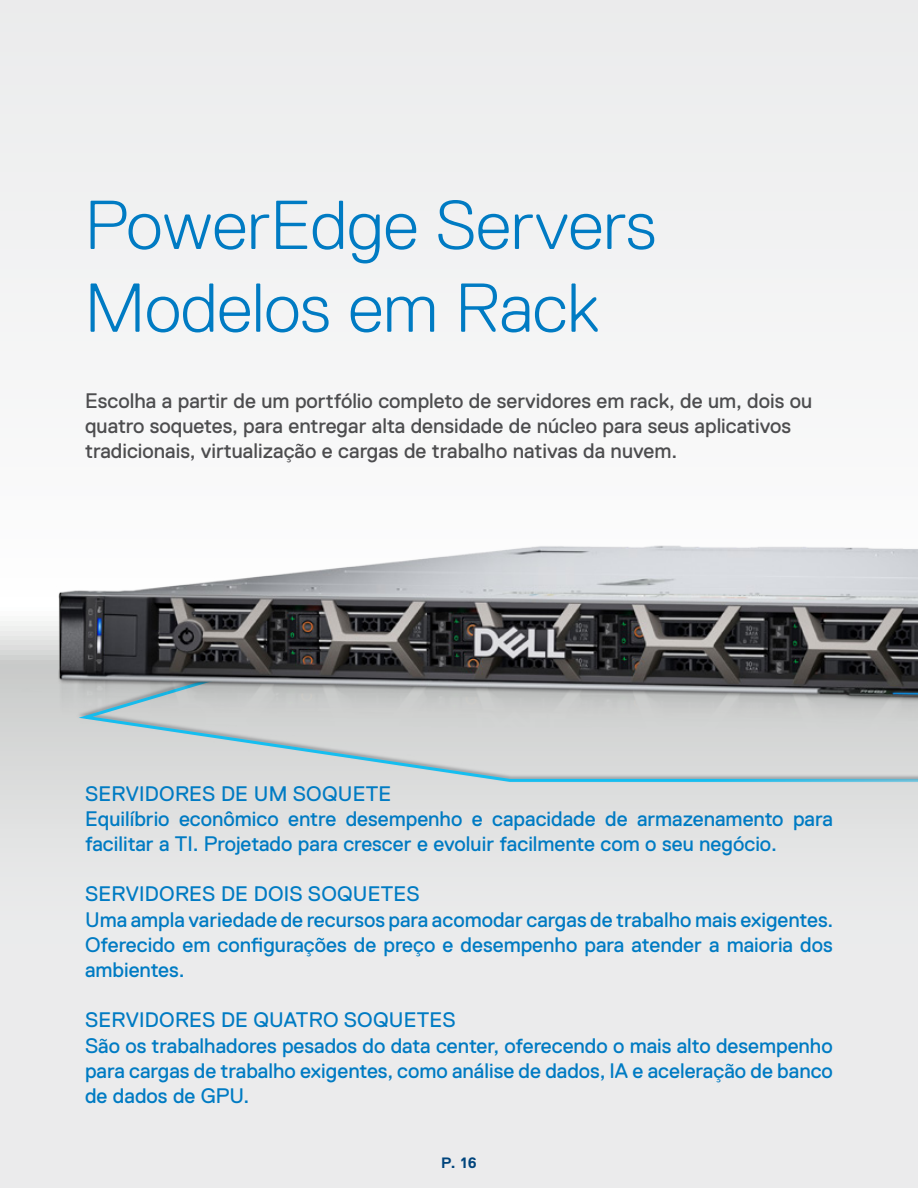
<style>
.page{position:relative;width:918px;height:1188px;background:#ebecec}
.page>*{position:absolute;margin:0;border:0;box-sizing:border-box;transform-origin:0 0}
.t1{font:300 69px/82.8px "Replica Pro";color:#007bc3}
.t2{font:21px/25.2px "Replica Pro";color:#007bc3}
.t3{font:21px/25.2px "Replica Pro";color:#4d4d4f}
.t4{font:700 15px "Replica Pro";color:#00447c}
</style>
<div class="page">
<img style="left:0;top:399px;width:918px;height:430px">
<h1 class="t1" style="left:85px;top:184px;width:573px">PowerEdge Servers<br>Modelos em Rack</h1>
<h1 class="t1" style="left:85px;top:267px;width:371px">Lorem Ipsum</h1>
<p class="t3" style="left:85px;top:388px;width:729px">Escolha a partir de um portfólio completo de servidores em rack, de um, dois ou quatro soquetes, para entregar alta densidade de núcleo para seus aplicativos tradicionais, virtualização e cargas de trabalho nativas da nuvem.</p>
<p class="t2" style="left:85px;top:781px;width:749px;text-indent:136px">deumsoquete<br>Equilíbrio econômico entre desempenho e capacidade de armazenamento para facilitar a TI. Projetado para crescer e evoluir facilmente com o seu negócio.</p>
<p class="t2" style="left:85px;top:882px;width:28px">Servidores</p>
<p class="t2" style="left:221px;top:882px;width:46px">de dois</p>
<p class="t2" style="left:85px;top:781px;width:28px">Servidores</p>
<p class="t2" style="left:85px;top:882px;width:750px;text-indent:223px">soquetes<br>Uma ampla variedade de recursos para acomodar cargas de trabalho mais exigentes.<br>Oferecido em configurações de preço e desempenho para atender a maioria dos ambientes.</p>
<p class="t2" style="left:85px;top:1008px;width:28px">Servidores</p>
<p class="t2" style="left:221px;top:1008px;width:48px">de quatro</p>
<p class="t2" style="left:85px;top:1008px;width:749px;text-indent:259px">soquetes<br>São os trabalhadores pesados do data center, oferecendo o mais alto desempenho para cargas de trabalho exigentes, como análise de dados, IA e aceleração de banco de dados de GPU.</p>
<p class="t4" style="left:441px;top:1154px;width:37px">P. 16</p>
</div>
